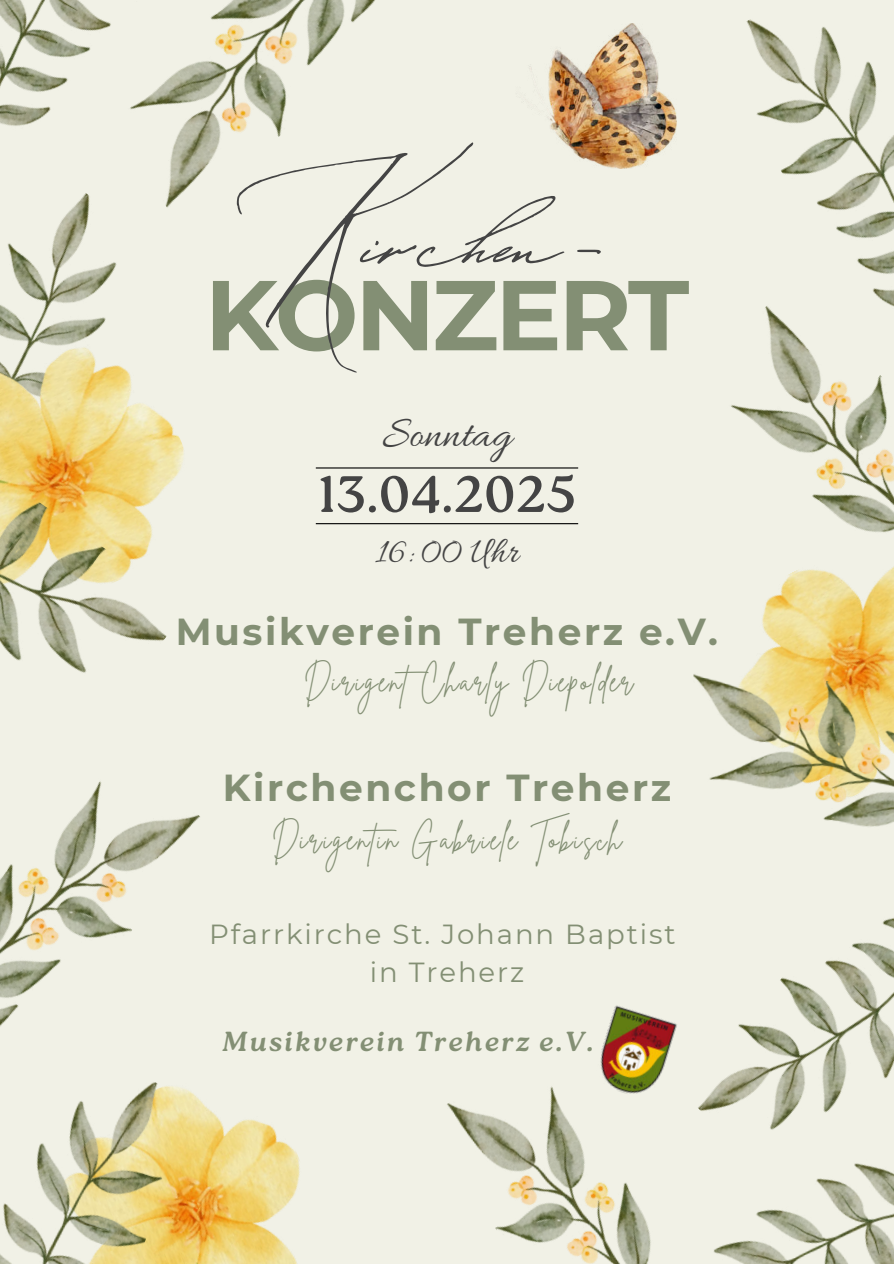
<style>
.page{position:relative;width:894px;height:1264px;background:#fff}
.page>*{position:absolute;margin:0;border:0;box-sizing:border-box;transform-origin:0 0}
.t1{font:236.1px "Buongiorno Rastellino Cyr Script";color:#444}
.t2{font:700 99px "Montserrat";letter-spacing:-.035em;color:#838f74}
.t3{font:51px "Roca One";color:#444}
.t4{font:45px "Allura";color:#444}
.t5{font:700 37.5px "Montserrat";letter-spacing:.07em;color:#838f74}
.t6{font:37.5px "Allura";color:#444}
.t7{font:30px "Brittany Signature";letter-spacing:.07em;color:#838f74}
.t8{font:27.6px/38.2px "Montserrat";letter-spacing:.07em;color:#838f74;text-align:center}
.t9{font:italic 700 27.6px "Roca One";letter-spacing:.07em;color:#838f74}
</style>
<div class="page">
<div style="left:0;top:0;width:893px;height:1263px;background:#f1f1e6"></div>
<img style="left:731px;top:392px;width:156px;height:56px">
<img style="left:193px;top:1109px;width:107px;height:154px">
<img style="left:0;top:781px;width:209px;height:345px">
<img style="left:746px;top:19px;width:147px;height:373px">
<img style="left:727px;top:918px;width:166px;height:187px">
<img style="left:7px;top:209px;width:110px;height:59px">
<img style="left:0;top:0;width:89px;height:209px">
<img style="left:0;top:1046px;width:193px;height:217px">
<img style="left:89px;top:0;width:286px;height:216px">
<img style="left:447px;top:1077px;width:280px;height:186px">
<img style="left:662px;top:1105px;width:231px;height:158px">
<img style="left:0;top:268px;width:132px;height:115px">
<img style="left:757px;top:448px;width:136px;height:214px">
<img style="left:0;top:383px;width:184px;height:290px">
<img style="left:693px;top:662px;width:200px;height:165px">
<img style="left:529px;top:24px;width:147px;height:145px">
<img style="left:591px;top:1005px;width:87px;height:97px">
<hr style="left:316px;top:467px;width:262px;height:1px;background:#000">
<hr style="left:316px;top:523px;width:262px;height:1px;background:#000">
<h1 class="t1" style="left:213px;top:123px;width:403px">Kirchen-</h1>
<h2 class="t2" style="left:205px;top:244px;width:486px">KONZERT</h2>
<h3 class="t4" style="left:382px;top:409px;width:130px">Sonntag</h3>
<h3 class="t3" style="left:318px;top:464px;width:260px">13.04.2025</h3>
<p class="t6" style="left:375px;top:531px;width:145px">16: 00 Uhr</p>
<p class="t5" style="left:176px;top:605px;width:543px">Musikverein Treherz e.V.</p>
<p class="t7" style="left:304px;top:662px;width:330px">DirigentCharly Diepolder</p>
<p class="t5" style="left:223px;top:760px;width:450px">Kirchenchor Treherz</p>
<p class="t7" style="left:272px;top:819px;width:351px">Dirigentin Gabriele Tobisch</p>
<p class="t8" style="left:209px;top:913px;width:468px">Pfarrkirche St. Johann Baptist in Treherz</p>
<p class="t9" style="left:222px;top:1025px;width:373px">Musikverein Treherz e.V.</p>
</div>
